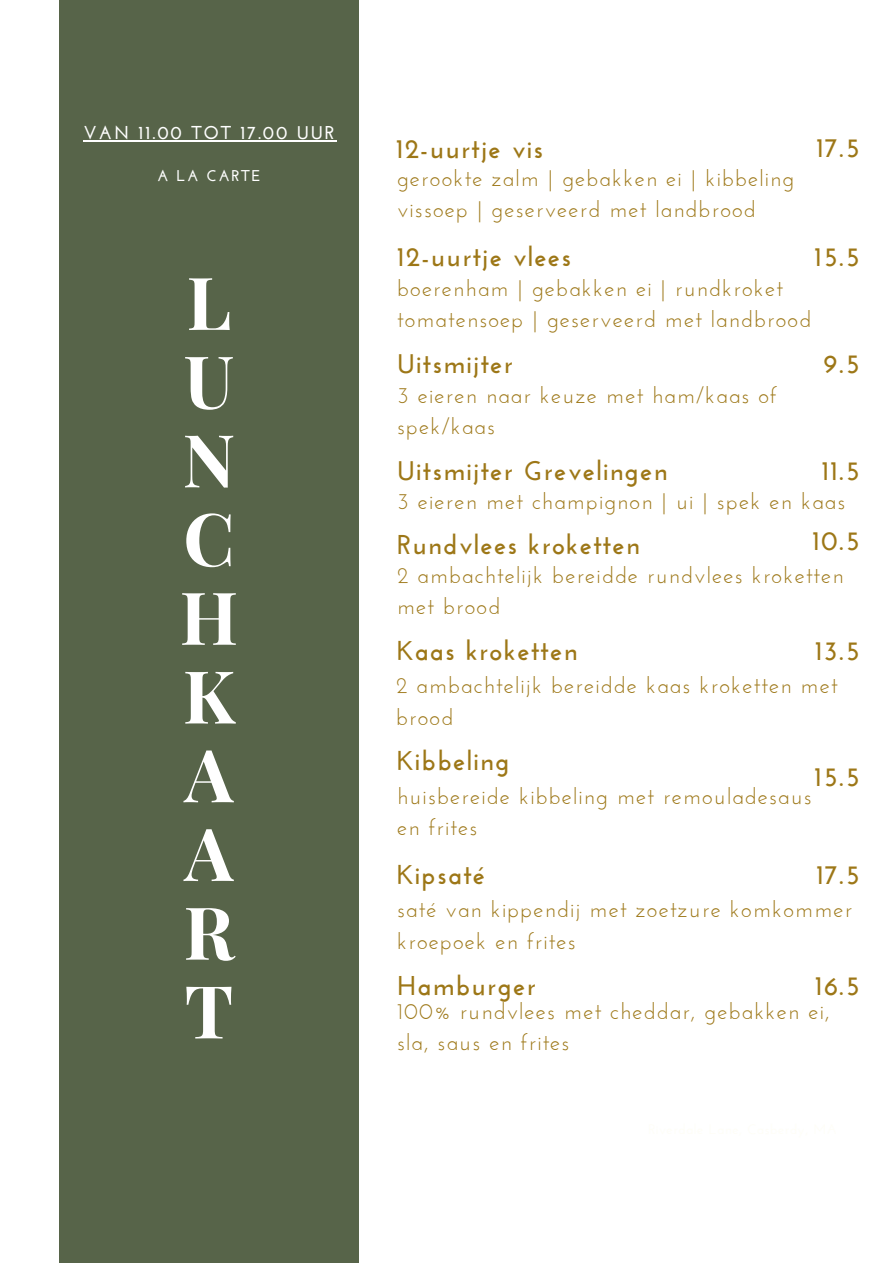
<style>
.page{position:relative;width:893px;height:1264px;background:#fff}
.page>*{position:absolute;margin:0;border:0;box-sizing:border-box;transform-origin:0 0}
.t1{font:700 73.05px/78.8px "Playfair Display";color:#fff;text-align:justify}
.t2{font:700 27.15px "Josefin Sans";letter-spacing:.05em;color:#9d7717}
.t3{font:22.65px/31.5px "Josefin Sans";letter-spacing:.05em;color:#9d7717}
.t4{font:700 18.6px "Josefin Sans";letter-spacing:.1em;color:#fff}
.t5{font:700 15.6px "Josefin Sans";letter-spacing:.1em;color:#fff}
</style>
<div class="page">
<div style="left:59px;top:0;width:299px;height:1262px;background:#576449"></div>
<hr style="left:83px;top:140px;width:253px;height:1px;background:#fff">
<p class="t4" style="left:83px;top:125px;width:253px">VAN 11.00 TOT 17.00 UUR</p>
<p class="t5" style="left:157px;top:169px;width:105px">A LA CARTE</p>
<h1 class="t1" style="left:180px;top:260px;width:60px">L U N C H K A A R T</h1>
<p class="t2" style="left:396px;top:138px;width:148px">12-uurtje vis</p>
<p class="t3" style="left:397px;top:164px;width:398px">gerookte zalm | gebakken ei | kibbeling vissoep | geserveerd met landbrood</p>
<p class="t2" style="left:816px;top:137px;width:45px">17.5</p>
<p class="t2" style="left:397px;top:245px;width:175px">12-uurtje vlees</p>
<p class="t2" style="left:814px;top:245px;width:47px">15.5</p>
<p class="t3" style="left:397px;top:274px;width:415px">boerenham | gebakken ei | rundkroket tomatensoep | geserveerd met landbrood</p>
<p class="t2" style="left:397px;top:352px;width:117px">Uitsmijter</p>
<p class="t2" style="left:823px;top:352px;width:38px">9.5</p>
<p class="t3" style="left:397px;top:381px;width:381px">3 eieren naar keuze met ham/kaas of spek/kaas</p>
<p class="t2" style="left:397px;top:459px;width:271px">Uitsmijter Grevelingen</p>
<p class="t3" style="left:397px;top:487px;width:449px">3 eieren met champignon | ui | spek en kaas</p>
<p class="t2" style="left:821px;top:459px;width:40px">11.5</p>
<p class="t2" style="left:812px;top:529px;width:49px">10.5</p>
<p class="t2" style="left:397px;top:534px;width:244px">Rundvlees kroketten</p>
<p class="t3" style="left:397px;top:561px;width:448px">2 ambachtelijk bereidde rundvlees kroketten met brood</p>
<p class="t2" style="left:397px;top:639px;width:181px">Kaas kroketten</p>
<p class="t3" style="left:396px;top:672px;width:443px">2 ambachtelijk bereidde kaas kroketten met brood</p>
<p class="t2" style="left:815px;top:639px;width:46px">13.5</p>
<p class="t2" style="left:397px;top:750px;width:113px">Kibbeling</p>
<p class="t3" style="left:397px;top:782px;width:416px">huisbereide kibbeling met remouladesaus en frites</p>
<p class="t2" style="left:814px;top:766px;width:47px">15.5</p>
<p class="t2" style="left:397px;top:863px;width:89px">Kipsaté</p>
<p class="t3" style="left:397px;top:896px;width:456px">saté van kippendij met zoetzure komkommer kroepoek en frites</p>
<p class="t2" style="left:816px;top:863px;width:45px">17.5</p>
<p class="t2" style="left:397px;top:974px;width:140px">Hamburger</p>
<p class="t3" style="left:397px;top:997px;width:434px">100% rundvlees met cheddar, gebakken ei, sla, saus en frites</p>
<p class="t2" style="left:815px;top:974px;width:46px">16.5</p>
</div>
